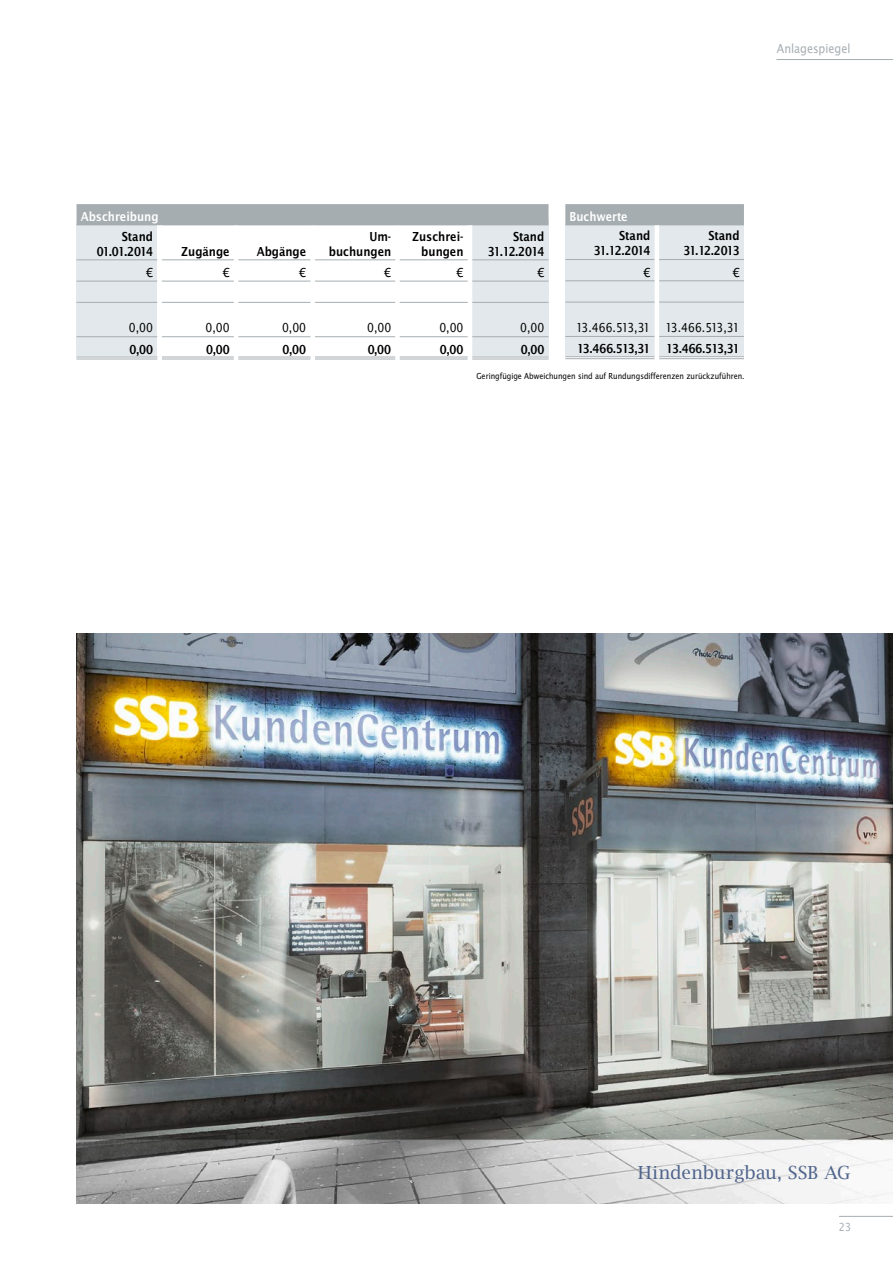
<style>
.page{position:relative;width:893px;height:1263px;background:#fff}
.page>*{position:absolute;margin:0;border:0;box-sizing:border-box;transform-origin:0 0}
.Head{font:18px "Lucida Bright";letter-spacing:.005em;color:#50658c}
.Copy_2013{font:13.5px/15px "Lucida Sans Nar EF Dem Bol";color:#000;text-align:right}
.Copy_2013-2{font:13.5px "Lucida Sans Nar EF";color:#000}
.Copy_2013-3{font:13.5px "Lucida Sans Nar EF";letter-spacing:-.075em;color:#000}
.Copy_2013-4{font:13.5px "Lucida Sans Nar EF Dem Bol";letter-spacing:-.07em;color:#000}
.Copy_2013-5{font:13.5px "Lucida Sans Nar EF Dem Bol";color:#fff}
.Rubrik{font:13.5px "Lucida Sans Nar EF";color:#a6adb1}
.t1{font:12px "Lucida Sans Nar EF";color:#a6adb1}
.Copy_2013-6{font:9px "Lucida Sans Nar EF";color:#000}
</style>
<div class="page">
<hr style="left:839px;top:1216px;width:54px;height:1px;background:#a6adb1">
<div style="left:77px;top:223px;width:80px;height:135px;background:#e2e8eb"></div>
<div style="left:472px;top:221px;width:77px;height:138px;background:#e2e8eb"></div>
<div style="left:77px;top:204px;width:472px;height:21px;background:#a6adb1"></div>
<hr style="left:468px;top:356px;width:81px;height:3px;background:#fff">
<hr style="left:77px;top:356px;width:80px;height:3px;background:#fff">
<hr style="left:234px;top:260px;width:76px;height:1px;background:#a6adb1">
<hr style="left:310px;top:260px;width:85px;height:1px;background:#a6adb1">
<hr style="left:395px;top:260px;width:73px;height:1px;background:#a6adb1">
<hr style="left:468px;top:260px;width:81px;height:1px;background:#a6adb1">
<hr style="left:77px;top:281px;width:80px;height:1px;background:#a6adb1">
<hr style="left:157px;top:281px;width:77px;height:1px;background:#a6adb1">
<hr style="left:234px;top:281px;width:76px;height:1px;background:#a6adb1">
<hr style="left:310px;top:281px;width:85px;height:1px;background:#a6adb1">
<hr style="left:395px;top:281px;width:73px;height:1px;background:#a6adb1">
<hr style="left:468px;top:281px;width:81px;height:1px;background:#a6adb1">
<hr style="left:77px;top:302px;width:80px;height:1px;background:#a6adb1">
<hr style="left:157px;top:302px;width:77px;height:1px;background:#a6adb1">
<hr style="left:234px;top:302px;width:76px;height:1px;background:#a6adb1">
<hr style="left:310px;top:302px;width:85px;height:1px;background:#a6adb1">
<hr style="left:395px;top:302px;width:73px;height:1px;background:#a6adb1">
<hr style="left:468px;top:302px;width:81px;height:1px;background:#a6adb1">
<hr style="left:157px;top:336px;width:77px;height:1px;background:#a6adb1">
<hr style="left:77px;top:260px;width:80px;height:1px;background:#a6adb1">
<hr style="left:157px;top:260px;width:77px;height:1px;background:#a6adb1">
<hr style="left:77px;top:336px;width:80px;height:1px;background:#a6adb1">
<hr style="left:234px;top:336px;width:76px;height:1px;background:#a6adb1">
<hr style="left:310px;top:336px;width:85px;height:1px;background:#a6adb1">
<hr style="left:395px;top:336px;width:73px;height:1px;background:#a6adb1">
<hr style="left:468px;top:336px;width:81px;height:1px;background:#a6adb1">
<hr style="left:157px;top:356px;width:77px;height:1px;background:#a6adb1">
<hr style="left:157px;top:358px;width:77px;height:1px;background:#a6adb1">
<hr style="left:234px;top:356px;width:76px;height:1px;background:#a6adb1">
<hr style="left:234px;top:358px;width:76px;height:1px;background:#a6adb1">
<hr style="left:310px;top:356px;width:85px;height:1px;background:#a6adb1">
<hr style="left:310px;top:358px;width:85px;height:1px;background:#a6adb1">
<hr style="left:395px;top:356px;width:73px;height:1px;background:#a6adb1">
<hr style="left:395px;top:358px;width:73px;height:1px;background:#a6adb1">
<hr style="left:468px;top:356px;width:81px;height:1px;background:#a6adb1">
<hr style="left:468px;top:358px;width:81px;height:1px;background:#a6adb1">
<hr style="left:77px;top:356px;width:80px;height:1px;background:#a6adb1">
<hr style="left:77px;top:358px;width:80px;height:1px;background:#a6adb1">
<hr style="left:234px;top:226px;width:4px;height:136px;background:#fff">
<div style="left:157px;top:225px;width:5px;height:137px;background:#fff"></div>
<div style="left:310px;top:226px;width:5px;height:136px;background:#fff"></div>
<div style="left:395px;top:226px;width:5px;height:136px;background:#fff"></div>
<hr style="left:468px;top:225px;width:4px;height:137px;background:#fff">
<div style="left:565px;top:224px;width:179px;height:134px;background:#e2e8eb"></div>
<div style="left:565px;top:204px;width:179px;height:21px;background:#a6adb1"></div>
<hr style="left:565px;top:356px;width:90px;height:3px;background:#fff">
<hr style="left:655px;top:356px;width:89px;height:3px;background:#fff">
<hr style="left:655px;top:259px;width:89px;height:1px;background:#a6adb1">
<hr style="left:565px;top:280px;width:90px;height:1px;background:#a6adb1">
<hr style="left:655px;top:280px;width:89px;height:1px;background:#a6adb1">
<hr style="left:565px;top:302px;width:90px;height:1px;background:#a6adb1">
<hr style="left:655px;top:302px;width:89px;height:1px;background:#a6adb1">
<hr style="left:565px;top:259px;width:90px;height:1px;background:#a6adb1">
<hr style="left:565px;top:336px;width:90px;height:1px;background:#a6adb1">
<hr style="left:655px;top:336px;width:89px;height:1px;background:#a6adb1">
<hr style="left:565px;top:356px;width:90px;height:1px;background:#a6adb1">
<hr style="left:565px;top:358px;width:90px;height:1px;background:#a6adb1">
<hr style="left:655px;top:356px;width:89px;height:1px;background:#a6adb1">
<hr style="left:655px;top:358px;width:89px;height:1px;background:#a6adb1">
<hr style="left:655px;top:225px;width:4px;height:136px;background:#fff">
<hr style="left:776px;top:59px;width:117px;height:1px;background:#a6adb1">
<img style="left:77px;top:634px;width:816px;height:569px">
<p class="Rubrik" style="left:777px;top:42px;width:75px">Anlagespiegel</p>
<p class="Copy_2013-5" style="left:81px;top:210px;width:79px">Abschreibung</p>
<p class="Copy_2013" style="left:97px;top:229px;width:58px">Stand<br>01.01.2014</p>
<p class="Copy_2013" style="left:181px;top:244px;width:50px">Zugänge</p>
<p class="Copy_2013" style="left:257px;top:244px;width:51px">Abgänge</p>
<p class="Copy_2013" style="left:329px;top:229px;width:64px">Um&shy;buchungen</p>
<p class="Copy_2013" style="left:412px;top:229px;width:53px">Zuschrei&shy;bungen</p>
<p class="Copy_2013" style="left:488px;top:229px;width:58px">Stand<br>31.12.2014</p>
<p class="Copy_2013-2" style="left:146px;top:265px;width:8px">€</p>
<p class="Copy_2013-2" style="left:223px;top:265px;width:8px">€</p>
<p class="Copy_2013-2" style="left:299px;top:265px;width:8px">€</p>
<p class="Copy_2013-2" style="left:384px;top:265px;width:8px">€</p>
<p class="Copy_2013-2" style="left:457px;top:265px;width:8px">€</p>
<p class="Copy_2013-2" style="left:537px;top:265px;width:8px">€</p>
<p class="Copy_2013-5" style="left:570px;top:210px;width:60px">Buchwerte</p>
<p class="Copy_2013" style="left:594px;top:228px;width:58px">Stand<br>31.12.2014</p>
<p class="Copy_2013" style="left:683px;top:228px;width:58px">Stand<br>31.12.2013</p>
<p class="Copy_2013-2" style="left:643px;top:265px;width:8px">€</p>
<p class="Copy_2013-2" style="left:733px;top:265px;width:8px">€</p>
<p class="Copy_2013-3" style="left:576px;top:321px;width:76px">13.466.513,31</p>
<p class="Copy_2013-3" style="left:665px;top:321px;width:76px">13.466.513,31</p>
<p class="Copy_2013-4" style="left:577px;top:342px;width:75px">13.466.513,31</p>
<p class="Copy_2013-4" style="left:666px;top:342px;width:75px">13.466.513,31</p>
<p class="Copy_2013-6" style="left:476px;top:372px;width:270px">Geringfügige Abweichungen sind auf Rundungsdifferenzen zurückzuführen.</p>
<p class="Copy_2013-2" style="left:129px;top:321px;width:26px">0,00</p>
<p class="Copy_2013-2" style="left:206px;top:321px;width:26px">0,00</p>
<p class="Copy_2013-2" style="left:282px;top:321px;width:26px">0,00</p>
<p class="Copy_2013-2" style="left:367px;top:321px;width:26px">0,00</p>
<p class="Copy_2013-2" style="left:439px;top:321px;width:26px">0,00</p>
<p class="Copy_2013-2" style="left:520px;top:321px;width:26px">0,00</p>
<p class="Copy_2013" style="left:130px;top:342px;width:25px">0,00</p>
<p class="Copy_2013" style="left:206px;top:342px;width:25px">0,00</p>
<p class="Copy_2013" style="left:283px;top:342px;width:25px">0,00</p>
<p class="Copy_2013" style="left:368px;top:342px;width:25px">0,00</p>
<p class="Copy_2013" style="left:440px;top:342px;width:25px">0,00</p>
<p class="Copy_2013" style="left:521px;top:342px;width:25px">0,00</p>
<p class="Head" style="left:638px;top:1161px;width:214px">Hindenburgbau, SSB AG</p>
<p class="t1" style="left:839px;top:1220px;width:14px">23</p>
</div>
